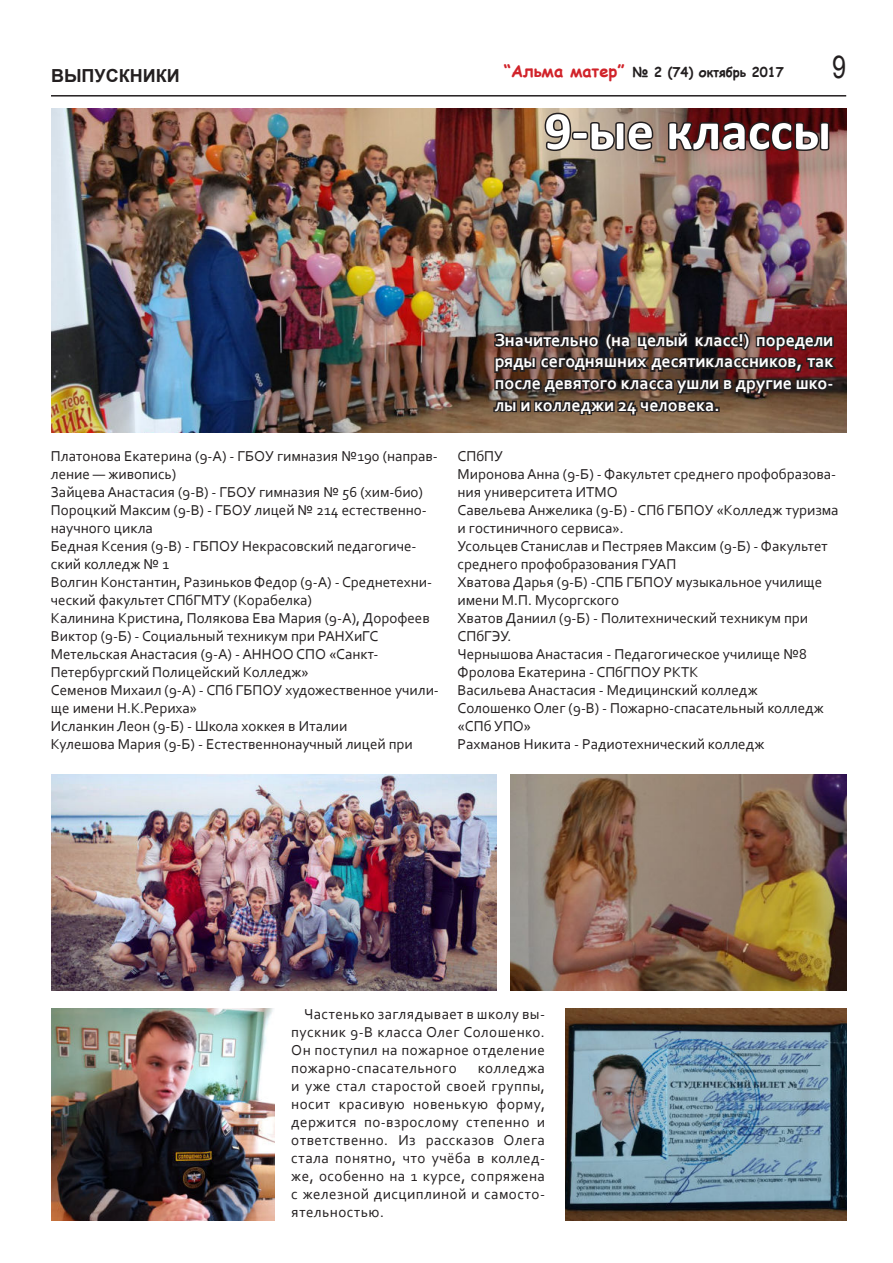
<style>
.page{position:relative;width:893px;height:1263px;background:#fff}
.page>*{position:absolute;margin:0;border:0;box-sizing:border-box;transform-origin:0 0}
.t1{font:700 54px "Calibri";color:#fff}
.t2{font:31.5px "Arial";color:#231f20;scale:.8 1}
.t3{font:700 18px/21.6px "Corbel";color:#fff;text-align:justify}
.t4{font:700 18px "Arial";color:#231f20}
.t5{font:15px/18px "Corbel";color:#231f20}
.t6{font:700 13.5px "Comic Sans MS";color:#231f20}
.s1{font-size:16.5px;color:#d1232a}
</style>
<div class="page">
<hr style="left:51px;top:95px;width:795px;height:2px;background:#231f20">
<img style="left:51px;top:108px;width:795px;height:324px">
<svg style="left:543px;top:111px;width:113px;height:42px;background:#8c7e71"></svg>
<svg style="left:666px;top:119px;width:165px;height:34px;background:#512a29"></svg>
<img style="left:566px;top:1008px;width:280px;height:212px">
<img style="left:51px;top:1008px;width:223px;height:212px">
<img style="left:492px;top:282px;width:348px;height:151px">
<img style="left:510px;top:774px;width:336px;height:216px">
<img style="left:51px;top:774px;width:445px;height:216px">
<p class="t4" style="left:51px;top:63px;width:130px">ВЫПУСКНИКИ</p>
<p class="t6" style="left:504px;top:62px;width:281px"><span class="s1">“Альма матер”</span> № 2 (74) октябрь 2017</p>
<h2 class="t2" style="left:832px;top:49px;width:19px">9</h2>
<h1 class="t1" style="left:544px;top:93px;width:288px">9-ые классы</h1>
<p class="t3" style="left:495px;top:329px;width:340px">Значительно (на целый класс!) поредели ряды сегодняшних десятиклассников, так после девятого класса ушли в другие шко&shy;лы и колледжи 24 человека.</p>
<p class="t5" style="left:51px;top:447px;width:389px">Платонова Екатерина (9-А) - ГБОУ гимназия №190 (направ&shy;ление — живопись)<br>Зайцева Анастасия (9-В) - ГБОУ гимназия № 56 (хим-био)<br>Пороцкий Максим (9-В) - ГБОУ лицей № 214 естественно&shy;научного цикла<br>Бедная Ксения (9-В) - ГБПОУ Некрасовский педагогиче&shy;ский колледж № 1<br>Волгин Константин, Разиньков Федор (9-А) - Среднетехни&shy;ческий факультет СПбГМТУ (Корабелка)<br>Калинина Кристина, Полякова Ева Мария (9-А), Дорофеев Виктор (9-Б) - Социальный техникум при РАНХиГС Метельская Анастасия (9-А) - АННОО СПО «Санкт-Петербургский Полицейский Колледж»<br>Семенов Михаил (9-А) - СПб ГБПОУ художественное учили&shy;ще имени Н.К.Рериха»<br>Исланкин Леон (9-Б) - Школа хоккея в Италии<br>Кулешова Мария (9-Б) - Естественнонаучный лицей при</p>
<p class="t5" style="left:458px;top:447px;width:383px">СПбПУ<br>Миронова Анна (9-Б) - Факультет среднего профобразова&shy;ния университета ИТМО<br>Савельева Анжелика (9-Б) - СПб ГБПОУ «Колледж туризма и гостиничного сервиса».<br>Усольцев Станислав и Пестряев Максим (9-Б) - Факультет среднего профобразования ГУАП<br>Хватова Дарья (9-Б) -СПБ ГБПОУ музыкальное училище имени М.П. Мусоргского<br>Хватов Даниил (9-Б) - Политехнический техникум при СПбГЭУ.<br>Чернышова Анастасия - Педагогическое училище №8<br>Фролова Екатерина - СПбГПОУ РКТК<br>Васильева Анастасия - Медицинский колледж<br>Солошенко Олег (9-В) - Пожарно-спасательный колледж «СПб УПО»<br>Рахманов Никита - Радиотехнический колледж</p>
<p class="t5" style="left:291px;top:1005px;width:255px;text-align:justify;text-indent:13px">Частенько заглядывает в школу вы&shy;пускник 9-В класса Олег Солошенко.<br>Он поступил на пожарное отделение пожарно-спасательного</p>
<p class="t5" style="left:291px;top:1059px;width:255px;text-align:justify;text-indent:187px">колледжа и уже стал старостой своей группы, носит красивую новенькую форму, держится по-взрослому степенно и ответственно. Из рассказов Олега стала понятно, что учёба в коллед&shy;же, особенно на 1 курсе, сопряжена с железной дисциплиной и самосто&shy;ятельностью.</p>
</div>
